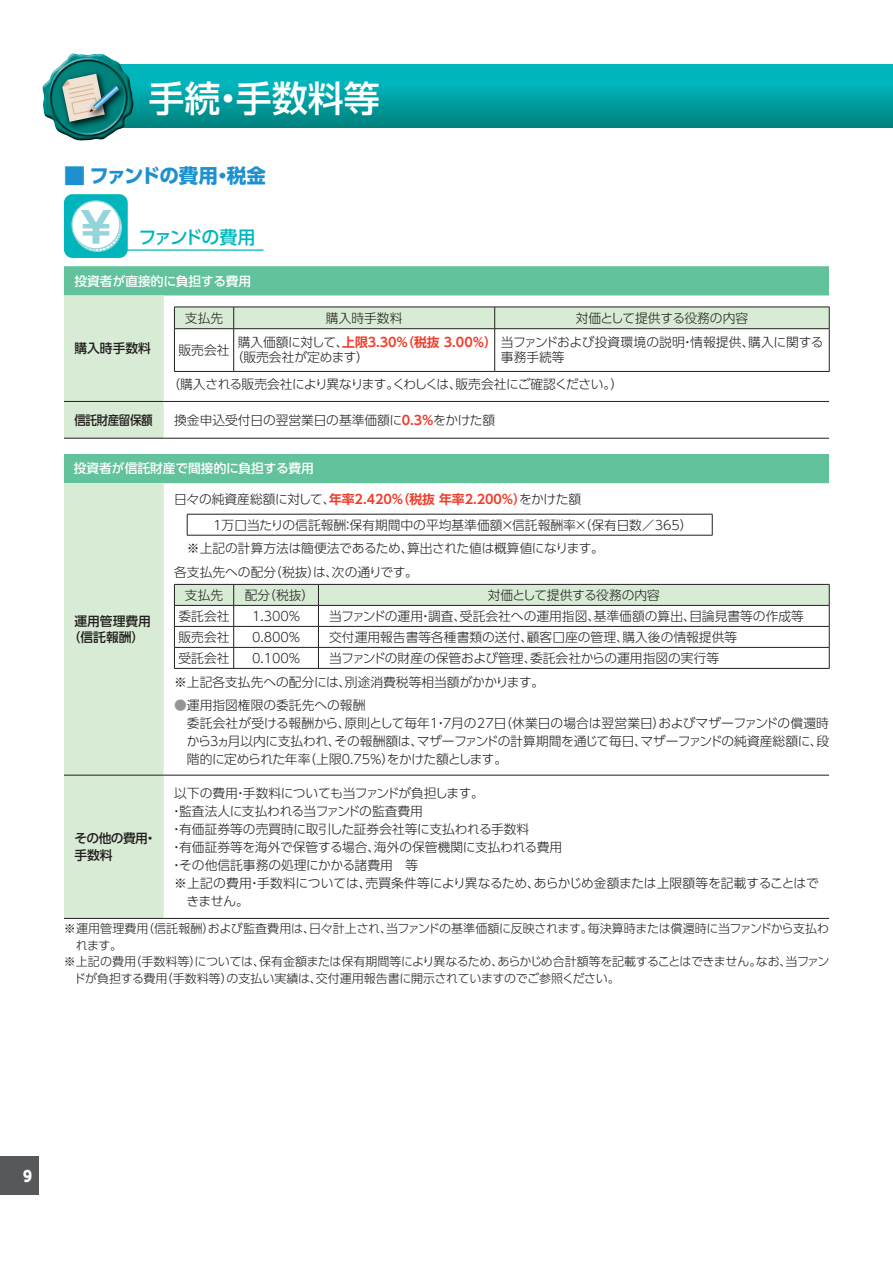
<style>
.page{position:relative;width:893px;height:1263px;background:#fff}
.page>*{position:absolute;margin:0;border:0;box-sizing:border-box;transform-origin:0 0}
.t1{font:500 36px "UD Shin Go Pro";color:#fff}
.t2{font:700 19.5px "UD Shin Go Pro";letter-spacing:-.045em;color:#1d90d0}
.t3{font:500 18px "UD Shin Go Pro";letter-spacing:-.095em;color:#00b6bc}
.t4{font:800 15px "UD Shin Go Pro";color:#fff;scale:.9 1}
.t5{font:300 12.75px/18px "UD Shin Go Pro";color:#231f20}
.t6{font:300 12.75px/26.2px "UD Shin Go Pro";letter-spacing:-.035em;color:#231f20}
.t7{font:700 12.75px "UD Shin Go Pro De";color:#ef3e2c}
.t8{font:300 12.75px "UD Shin Go Pro";letter-spacing:-.02em;color:#231f20}
.t9{font:500 12.75px "UD Shin Go Pro";color:#fff}
.t10{font:300 12.75px "UD Shin Go Pro";letter-spacing:-.03em;color:#231f20}
.t11{font:300 12.75px "UD Shin Go Pro";letter-spacing:-.025em;color:#231f20}
.t12{font:500 12.75px/16.5px "UD Shin Go Pro";color:#231f20;text-align:center}
.t13{font:500 12.75px/16.5px "UD Shin Go Pro";letter-spacing:-.045em;color:#231f20}
.t14{font:500 12.75px "UD Shin Go Pro";letter-spacing:-.03em;color:#231f20;scale:.9 1}
.t15{font:300 12px "UD Shin Go Pro";letter-spacing:-.02em;color:#231f20}
.s1{font-size:21.75px}
.s2{font-family:"UD Shin Go Pro De";font-weight:700;color:#ef3e2c}
.s3{font-family:"UD Shin Go Pro";font-weight:300;color:#231f20}
.s4{color:#939598}
</style>
<div class="page">
<div style="left:0;top:1157px;width:38px;height:38px;background:#57585a"></div>
<hr style="left:115px;top:249px;width:148px;height:2px;background:#00b6bc">
<div style="left:64px;top:194px;width:64px;height:64px;background:#00b6bc;border-radius:9px"></div>
<div style="left:72px;top:201px;width:48px;height:48px;background:#fff;border-radius:50%"></div>
<div style="left:71px;top:200px;width:49px;height:49px;border:1px solid #93d5da;border-radius:50%"></div>
<svg style="left:81px;top:210px;width:41px;height:42px"></svg>
<svg style="left:64px;top:266px;width:765px;height:217px"></svg>
<svg style="left:64px;top:295px;width:100px;height:623px;background:#d3e9d2"></svg>
<hr style="left:64px;top:401px;width:100px;height:1px;background:#231f20">
<hr style="left:164px;top:401px;width:665px;height:1px;background:#231f20">
<hr style="left:64px;top:775px;width:100px;height:1px;background:#231f20">
<hr style="left:164px;top:775px;width:665px;height:1px;background:#231f20">
<hr style="left:64px;top:438px;width:100px;height:1px;background:#231f20">
<hr style="left:164px;top:438px;width:665px;height:1px;background:#231f20">
<hr style="left:64px;top:918px;width:100px;height:1px;background:#231f20">
<hr style="left:164px;top:918px;width:665px;height:1px;background:#231f20">
<div style="left:174px;top:307px;width:656px;height:22px;background:#d8ebd4"></div>
<hr style="left:174px;top:328px;width:60px;height:1px;background:#231f20">
<hr style="left:174px;top:329px;width:1px;height:42px;background:#231f20">
<hr style="left:234px;top:328px;width:261px;height:1px;background:#231f20">
<hr style="left:233px;top:329px;width:1px;height:42px;background:#231f20">
<hr style="left:495px;top:328px;width:334px;height:1px;background:#231f20">
<hr style="left:494px;top:329px;width:1px;height:42px;background:#231f20">
<hr style="left:829px;top:329px;width:1px;height:42px;background:#231f20">
<hr style="left:174px;top:371px;width:60px;height:1px;background:#231f20">
<hr style="left:234px;top:371px;width:261px;height:1px;background:#231f20">
<hr style="left:495px;top:371px;width:334px;height:1px;background:#231f20">
<hr style="left:187px;top:514px;width:525px;height:1px;background:#231f20">
<svg style="left:187px;top:514px;width:1px;height:21px"></svg>
<svg style="left:712px;top:514px;width:1px;height:21px"></svg>
<hr style="left:187px;top:535px;width:525px;height:1px;background:#231f20">
<svg style="left:174px;top:584px;width:656px;height:84px"></svg>
<hr style="left:174px;top:668px;width:60px;height:1px;background:#231f20">
<hr style="left:234px;top:668px;width:84px;height:1px;background:#231f20">
<hr style="left:318px;top:668px;width:511px;height:1px;background:#231f20">
<div style="left:79px;top:64px;width:814px;height:64px;background:linear-gradient(to bottom,#00c2cb,#008582)"></div>
<img style="left:42px;top:54px;width:92px;height:87px">
<img style="left:55px;top:67px;width:61px;height:66px">
<img style="left:83px;top:78px;width:48px;height:45px">
<svg style="left:62px;top:74px;width:57px;height:48px;background:#7da49c"></svg>
<h1 class="t1" style="left:148px;top:69px;width:233px">手続・手数料等</h1>
<h2 class="t2" style="left:64px;top:160px;width:203px"><span class="s1">■</span> ファンドの費用・税金</h2>
<h3 class="t3" style="left:139px;top:222px;width:118px">ファンドの費用</h3>
<p class="t9" style="left:74px;top:270px;width:178px">投資者が直接的に負担する費用</p>
<p class="t12" style="left:74px;top:340px;width:78px">購入時手数料</p>
<p class="t5" style="left:185px;top:308px;width:40px">支払先</p>
<p class="t5" style="left:326px;top:308px;width:78px">購入時手数料</p>
<p class="t5" style="left:576px;top:308px;width:174px">対価として提供する役務の内容</p>
<p class="t5" style="left:179px;top:341px;width:52px">販売会社</p>
<p class="t5" style="left:231px;top:335px;width:594px;line-height:15px;text-indent:7px">購入価額に対して、<span class="s2">上限3.30％（税抜 3.00％）</span>当ファンドおよび投資環境の説明・情報提供、購入に関する（販売会社が定めます）</p>
<p class="t6" style="left:167px;top:344px;width:457px;text-indent:333px">事務手続等<br>（購入される販売会社により異なります。くわしくは、販売会社にご確認ください。）</p>
<p class="t14" style="left:74px;top:409px;width:88px">信託財産留保額</p>
<p class="t5" style="left:174px;top:410px;width:322px">換金申込受付日の翌営業日の基準価額に<span class="s2">0.3％</span>をかけた額</p>
<p class="t9" style="left:74px;top:458px;width:242px">投資者が信託財産で間接的に負担する費用</p>
<p class="t12" style="left:68px;top:612px;width:85px">運用管理費用（信託報酬）</p>
<p class="t7" style="left:174px;top:489px;width:409px"><span class="s3">日々の純資産総額に対して、</span>年率2.420％（税抜 年率2.200％）<span class="s3">をかけた額</span></p>
<p class="t5" style="left:211px;top:515px;width:483px">１万口当たりの信託報酬：保有期間中の平均基準価額×信託報酬率×（保有日数／365）</p>
<p class="t8" style="left:187px;top:538px;width:418px">※上記の計算方法は簡便法であるため、算出された値は概算値になります。</p>
<p class="t5" style="left:174px;top:562px;width:245px">各支払先への配分（税抜）は、次の通りです。</p>
<p class="t5" style="left:185px;top:585px;width:40px">支払先</p>
<p class="t5" style="left:245px;top:585px;width:71px">配分（税抜）</p>
<p class="t5" style="left:488px;top:585px;width:174px">対価として提供する役務の内容</p>
<p class="t5" style="left:179px;top:606px;width:52px">委託会社</p>
<p class="t5" style="left:252px;top:606px;width:50px">1.300％</p>
<p class="t5" style="left:329px;top:606px;width:476px">当ファンドの運用・調査、受託会社への運用指図、基準価額の算出、目論見書等の作成等</p>
<p class="t5" style="left:179px;top:627px;width:52px">販売会社</p>
<p class="t5" style="left:252px;top:627px;width:50px">0.800％</p>
<p class="t5" style="left:329px;top:627px;width:409px">交付運用報告書等各種書類の送付、顧客口座の管理、購入後の情報提供等</p>
<p class="t5" style="left:179px;top:648px;width:52px">受託会社</p>
<p class="t5" style="left:252px;top:648px;width:50px">0.100％</p>
<p class="t5" style="left:174px;top:645px;width:546px;line-height:23.9px;text-indent:155px">当ファンドの財産の保管および管理、委託会社からの運用指図の実行等※上記各支払先への配分には、別途消費税等相当額がかかります。</p>
<p class="t5" style="left:187px;top:695px;width:644px;text-indent:-13px"><span class="s4">●</span>運用指図権限の委託先への報酬<br>委託会社が受ける報酬から、原則として毎年１・７月の27日（休業日の場合は翌営業日）およびマザーファンドの償還時から３ヵ月以内に支払われ、その報酬額は、マザーファンドの計算期間を通じて毎日、マザーファンドの純資産総額に、段階的に定められた年率（上限0.75％）をかけた額とします。</p>
<p class="t10" style="left:174px;top:782px;width:311px">以下の費用・手数料についても当ファンドが負担します。</p>
<p class="t11" style="left:170px;top:800px;width:254px">・監査法人に支払われる当ファンドの監査費用</p>
<p class="t5" style="left:170px;top:819px;width:361px">・有価証券等の売買時に取引した証券会社等に支払われる手数料</p>
<p class="t5" style="left:170px;top:837px;width:393px">・有価証券等を海外で保管する場合、海外の保管機関に支払われる費用</p>
<p class="t5" style="left:170px;top:855px;width:250px">・その他信託事務の処理にかかる諸費用　等</p>
<p class="t5" style="left:174px;top:873px;width:646px">※上記の費用・手数料については、売買条件等により異なるため、あらかじめ金額または上限額等を記載することはで</p>
<p class="t5" style="left:187px;top:891px;width:64px">きません。</p>
<p class="t15" style="left:64px;top:919px;width:767px">※運用管理費用（信託報酬）および監査費用は、日々計上され、当ファンドの基準価額に反映されます。毎決算時または償還時に当ファンドから支払わ</p>
<p class="t15" style="left:76px;top:936px;width:48px">れます。</p>
<p class="t15" style="left:64px;top:952px;width:767px">※上記の費用（手数料等）については、保有金額または保有期間等により異なるため、あらかじめ合計額等を記載することはできません。なお、当ファン</p>
<p class="t15" style="left:74px;top:969px;width:547px">ドが負担する費用（手数料等）の支払い実績は、交付運用報告書に開示されていますのでご参照ください。</p>
<p class="t13" style="left:74px;top:830px;width:83px">その他の費用・手数料</p>
<p class="t4" style="left:23px;top:1163px;width:11px">9</p>
</div>
